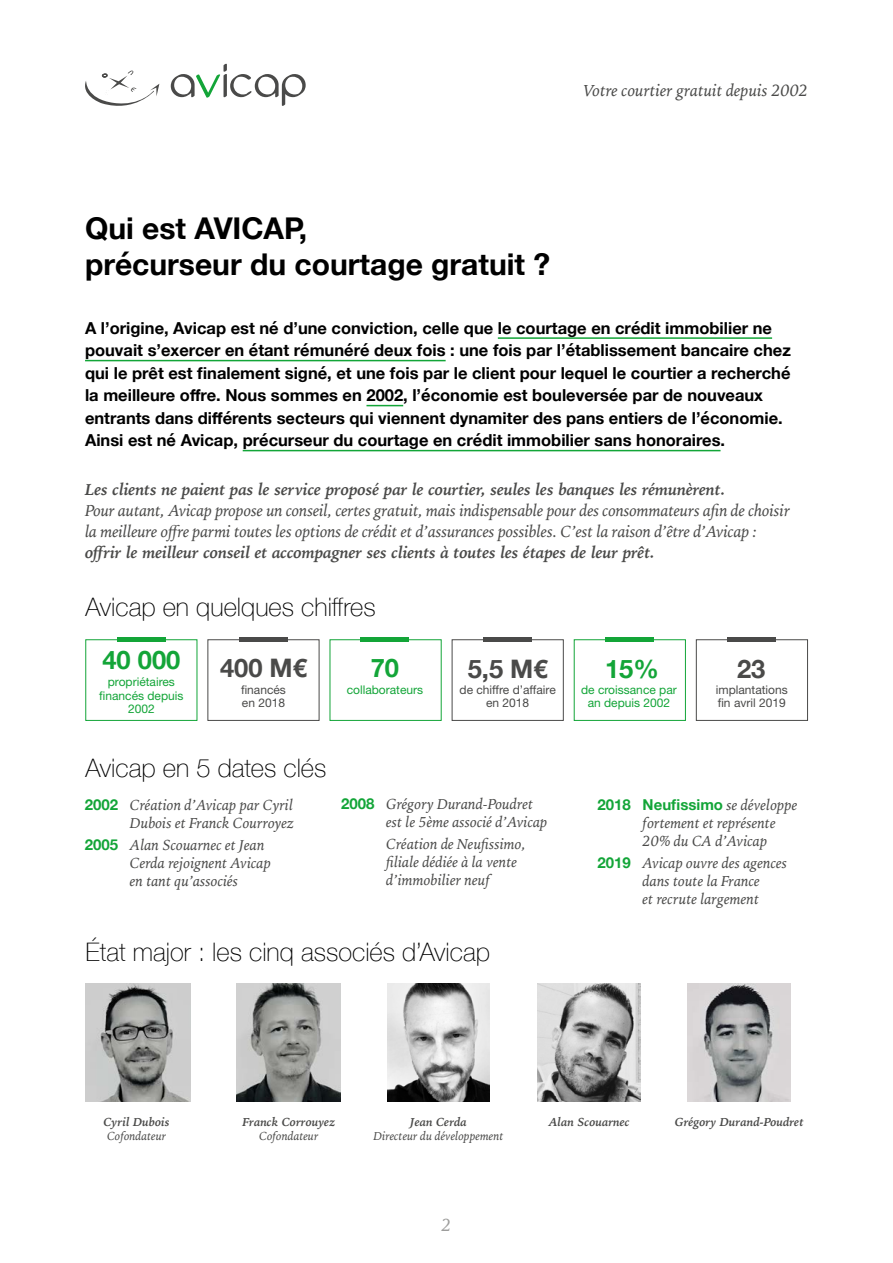
<style>
.page{position:relative;width:893px;height:1263px;background:#fff}
.page>*{position:absolute;margin:0;border:0;box-sizing:border-box;transform-origin:0 0}
.t1{font:700 30px/36px "Helvetica Neue";color:#000}
.t2{font:100 25.5px "Helvetica Neue";color:#000}
.t3{font:700 25.5px "Helvetica Neue";color:#4a4a49}
.t4{font:700 25.5px "Helvetica Neue";color:#13a538}
.t5{font:italic 18px "Iowan Old Style";color:#9d9d9c}
.t6{font:italic 16.8px "Iowan Old Style";color:#4a4a49}
.t7{font:700 16.5px/22.5px "Helvetica Neue";color:#000}
.t8{font:italic 16.5px/21px "Iowan Old Style";letter-spacing:-.01em;color:#4a4a49}
.t9{font:italic 700 16.5px "Iowan Old Style";letter-spacing:-.01em;color:#4a4a49}
.t10{font:italic 15px/18px "Iowan Old Style";color:#4a4a49}
.t11{font:700 15px "Helvetica Neue";color:#13a538}
.t12{font:12px/13.5px "Helvetica Neue";color:#13a538;text-align:center}
.t13{font:italic 700 12px "Iowan Old Style";color:#4a4a49}
.t14{font:12px/13.5px "Helvetica Neue";color:#4a4a49}
.t15{font:italic 12px "Iowan Old Style";color:#4a4a49}
.s1{font-family:"Helvetica Neue";font-weight:700;font-style:normal;color:#13a538}
.s2{font-family:"Helvetica Neue";font-weight:700;font-style:normal;color:#fff}
.s3{font-family:"Iowan Old Style";font-weight:400;font-style:italic;color:#4a4a49}
</style>
<div class="page">
<svg style="left:85px;top:70px;width:74px;height:36px"></svg>
<svg style="left:171px;top:64px;width:135px;height:42px"></svg>
<hr style="left:498px;top:337px;width:274px;height:2px;background:#13a538">
<hr style="left:85px;top:360px;width:361px;height:1px;background:#13a538">
<hr style="left:366px;top:405px;width:37px;height:1px;background:#13a538">
<hr style="left:243px;top:450px;width:477px;height:1px;background:#13a538">
<img style="left:537px;top:984px;width:103px;height:118px">
<img style="left:687px;top:984px;width:103px;height:118px">
<img style="left:236px;top:984px;width:104px;height:118px">
<img style="left:387px;top:984px;width:103px;height:118px">
<img style="left:85px;top:984px;width:105px;height:118px">
<div style="left:85px;top:639px;width:112px;height:82px;border:1px solid #13a538"></div>
<hr style="left:117px;top:637px;width:49px;height:4px;background:#13a538">
<div style="left:452px;top:639px;width:112px;height:82px;border:1px solid #4a4a49"></div>
<hr style="left:483px;top:637px;width:49px;height:4px;background:#4a4a49">
<div style="left:207px;top:639px;width:112px;height:82px;border:1px solid #4a4a49"></div>
<hr style="left:239px;top:637px;width:49px;height:4px;background:#4a4a49">
<div style="left:574px;top:639px;width:112px;height:82px;border:1px solid #13a538"></div>
<hr style="left:606px;top:637px;width:48px;height:4px;background:#13a538">
<div style="left:330px;top:639px;width:112px;height:82px;border:1px solid #13a538"></div>
<hr style="left:361px;top:637px;width:48px;height:4px;background:#13a538">
<div style="left:696px;top:639px;width:112px;height:82px;border:1px solid #4a4a49"></div>
<hr style="left:727px;top:637px;width:48px;height:4px;background:#4a4a49">
<p class="t6" style="left:583px;top:76px;width:226px">Votre courtier gratuit depuis 2002</p>
<h1 class="t1" style="left:85px;top:211px;width:467px">Qui est AVICAP,<br>précurseur du courtage gratuit ?</h1>
<p class="t7" style="left:85px;top:317px;width:707px">A l’origine, Avicap est né d’une conviction, celle que le courtage en crédit immobilier ne pouvait s’exercer en étant rémunéré deux fois : une fois par l’établissement bancaire chez qui le prêt est finalement signé, et une fois par le client pour lequel le courtier a recherché la meilleure offre. Nous sommes en 2002, l’économie est bouleversée par de nouveaux entrants dans différents secteurs qui viennent dynamiter des pans entiers de l’économie.<br>Ainsi est né Avicap, précurseur du courtage en crédit immobilier sans honoraires.</p>
<p class="t9" style="left:85px;top:475px;width:642px">Les clients ne paient pas le service proposé par le courtier, seules les banques les rémunèrent.</p>
<p class="t8" style="left:85px;top:499px;width:706px">Pour autant, Avicap propose un conseil, certes gratuit, mais indispensable pour des consommateurs afin de choisir la meilleure offre parmi toutes les options de crédit et d’assurances possibles. C’est la raison d’être d’Avicap :</p>
<p class="t9" style="left:85px;top:538px;width:571px">offrir le meilleur conseil et accompagner ses clients à toutes les étapes de leur prêt.</p>
<h2 class="t2" style="left:85px;top:587px;width:292px">Avicap en quelques chiffres</h2>
<h2 class="t4" style="left:102px;top:640px;width:79px">40 000</h2>
<h2 class="t3" style="left:468px;top:649px;width:81px">5,5 M€</h2>
<p class="t14" style="left:460px;top:682px;width:98px;text-align:center">de chiffre d’affaire en 2018</p>
<h2 class="t3" style="left:220px;top:648px;width:88px">400 M€</h2>
<p class="t14" style="left:241px;top:682px;width:46px">financés en 2018</p>
<h2 class="t4" style="left:371px;top:648px;width:30px">70</h2>
<p class="t12" style="left:347px;top:682px;width:78px">collaborateurs</p>
<p class="t12" style="left:99px;top:675px;width:86px">propriétaires financés depuis<br>2002</p>
<h2 class="t2" style="left:86px;top:749px;width:242px">Avicap en 5 dates clés</h2>
<p class="t10" style="left:85px;top:795px;width:211px;text-align:right"><span class="s1">2002</span> Création d’Avicap par Cyril<br>Dubois et Franck Courroyez</p>
<p class="t10" style="left:130px;top:835px;width:143px;text-indent:-45px"><span class="s1">2005</span> Alan Scouarnec et Jean<br>Cerda rejoignent Avicap en tant qu’associés</p>
<p class="t10" style="left:386px;top:794px;width:163px;text-indent:-45px"><span class="s1">2008</span> Grégory Durand-Poudret est le 5ème associé d’Avicap</p>
<p class="t10" style="left:386px;top:835px;width:141px;text-indent:-45px"><span class="s2">2008</span> Création de Neufissimo, filiale dédiée à la vente d’immobilier neuf</p>
<h2 class="t2" style="left:85px;top:933px;width:406px">État major : les cinq associés d’Avicap</h2>
<h2 class="t4" style="left:605px;top:649px;width:55px">15%</h2>
<p class="t12" style="left:581px;top:682px;width:97px">de croissance par an depuis 2002</p>
<h2 class="t3" style="left:737px;top:649px;width:30px">23</h2>
<p class="t14" style="left:716px;top:682px;width:74px">implantations fin avril 2019</p>
<p class="t11" style="left:598px;top:793px;width:201px">2018 Neufissimo <span class="s3">se développe</span></p>
<p class="t10" style="left:643px;top:813px;width:135px">fortement et représente<br>20% du CA d’Avicap</p>
<p class="t10" style="left:643px;top:853px;width:146px;text-indent:-45px"><span class="s1">2019</span> Avicap ouvre des agences dans toute la France<br>et recrute largement</p>
<p class="t13" style="left:103px;top:1111px;width:68px">Cyril Dubois</p>
<p class="t15" style="left:107px;top:1126px;width:61px">Cofondateur</p>
<p class="t13" style="left:243px;top:1111px;width:94px">Franck Corrouyez</p>
<p class="t13" style="left:549px;top:1111px;width:83px">Alan Scouarnec</p>
<p class="t13" style="left:675px;top:1111px;width:130px">Grégory Durand-Poudret</p>
<p class="t15" style="left:259px;top:1126px;width:61px">Cofondateur</p>
<p class="t13" style="left:410px;top:1111px;width:58px">Jean Cerda</p>
<p class="t15" style="left:373px;top:1126px;width:132px">Directeur du développement</p>
<p class="t5" style="left:441px;top:1209px;width:11px">2</p>
</div>
